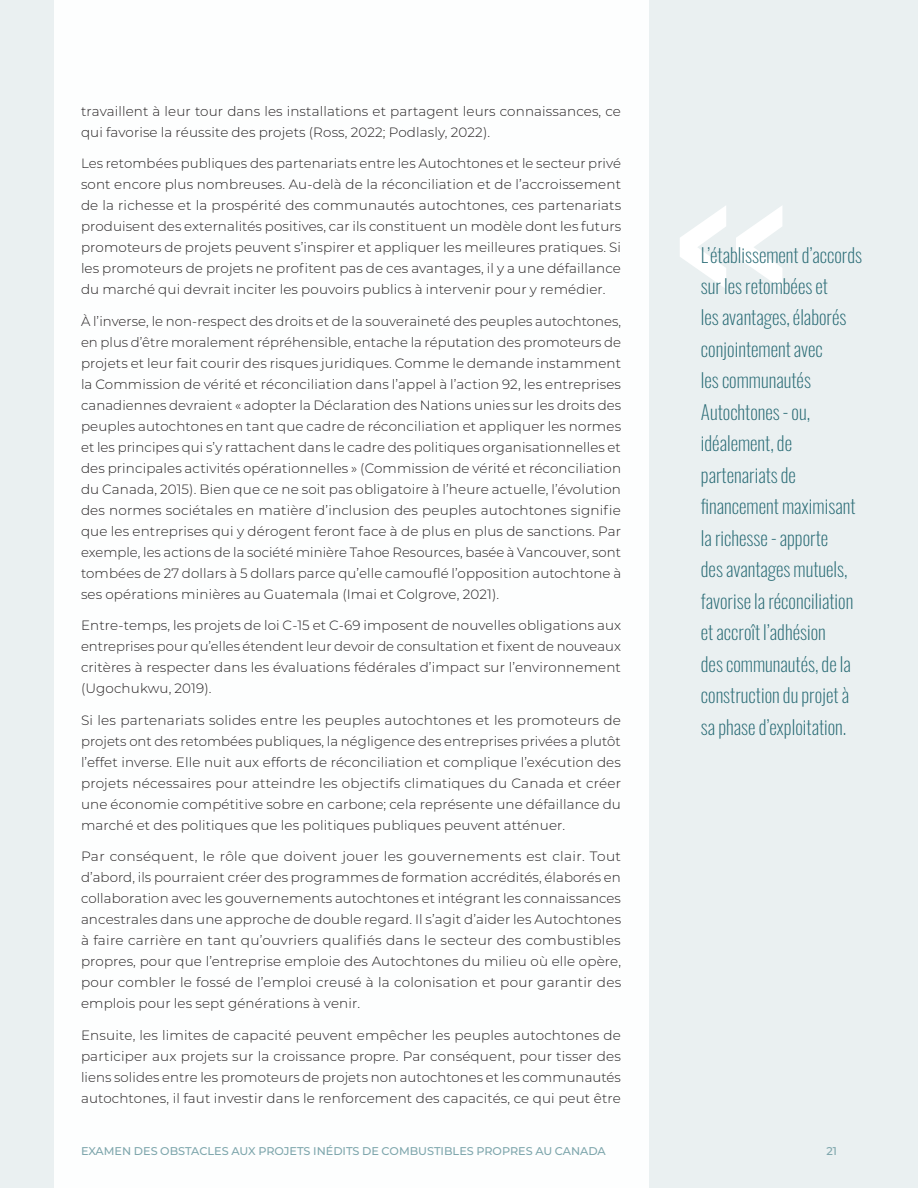
<style>
.page{position:relative;width:918px;height:1188px;background:#eaf0f1}
.page>*{position:absolute;margin:0;border:0;box-sizing:border-box;transform-origin:0 0}
.Pullquote{font:200 19.5px/31.5px "Oswald";color:#296b75}
.Body_text_French{font:300 13.5px/21px "Montserrat";letter-spacing:.01em;color:#231f20;text-align:justify}
.t1{font:500 11.25px "Montserrat";color:#7ea6ac}
</style>
<div class="page">
<div style="left:55px;top:0;width:594px;height:1188px;background:#fff"></div>
<svg style="left:680px;top:206px;width:102px;height:83px"></svg>
<p class="Body_text_French" style="left:81px;top:100px;width:541px">travaillent à leur tour dans les installations et partagent leurs connaissances, ce qui favorise la réussite des projets (Ross, 2022; Podlasly, 2022).</p>
<p class="Body_text_French" style="left:81px;top:152px;width:542px">Les retombées publiques des partenariats entre les Autochtones et le secteur privé sont encore plus nombreuses. Au-delà de la réconciliation et de l’accroissement de la richesse et la prospérité des communautés autochtones, ces partenariats produisent des externalités positives, car ils constituent un modèle dont les futurs promoteurs de projets peuvent s’inspirer et appliquer les meilleures pratiques. Si les promoteurs de projets ne profitent pas de ces avantages, il y a une défaillance du marché qui devrait inciter les pouvoirs publics à intervenir pour y remédier.</p>
<p class="Body_text_French" style="left:81px;top:310px;width:542px">À l’inverse, le non-respect des droits et de la souveraineté des peuples autochtones, en plus d’être moralement répréhensible, entache la réputation des promoteurs de projets et leur fait courir des risques juridiques. Comme le demande instamment la Commission de vérité et réconciliation dans l’appel à l’action 92, les entreprises canadiennes devraient « adopter la Déclaration des Nations unies sur les droits des peuples autochtones en tant que cadre de réconciliation et appliquer les normes et les principes qui s’y rattachent dans le cadre des politiques organisationnelles et des principales activités opérationnelles » (Commission de vérité et réconciliation du Canada, 2015). Bien que ce ne soit pas obligatoire à l’heure actuelle, l’évolution des normes sociétales en matière d’inclusion des peuples autochtones signifie que les entreprises qui y dérogent feront face à de plus en plus de sanctions. Par exemple, les actions de la société minière Tahoe Resources, basée à Vancouver, sont tombées de 27 dollars à 5 dollars parce qu’elle camouflé l’opposition autochtone à ses opérations minières au Guatemala (Imai et Colgrove, 2021).</p>
<p class="Body_text_French" style="left:81px;top:614px;width:542px">Entre-temps, les projets de loi C-15 et C-69 imposent de nouvelles obligations aux entreprises pour qu’elles étendent leur devoir de consultation et fixent de nouveaux critères à respecter dans les évaluations fédérales d’impact sur l’environnement (Ugochukwu, 2019).</p>
<p class="Body_text_French" style="left:81px;top:709px;width:542px">Si les partenariats solides entre les peuples autochtones et les promoteurs de projets ont des retombées publiques, la négligence des entreprises privées a plutôt l’effet inverse. Elle nuit aux efforts de réconciliation et complique l’exécution des projets nécessaires pour atteindre les objectifs climatiques du Canada et créer une économie compétitive sobre en carbone; cela représente une défaillance du marché et des politiques que les politiques publiques peuvent atténuer.</p>
<p class="Body_text_French" style="left:81px;top:845px;width:542px">Par conséquent, le rôle que doivent jouer les gouvernements est clair. Tout d’abord, ils pourraient créer des programmes de formation accrédités, élaborés en collaboration avec les gouvernements autochtones et intégrant les connaissances ancestrales dans une approche de double regard. Il s’agit d’aider les Autochtones à faire carrière en tant qu’ouvriers qualifiés dans le secteur des combustibles propres, pour que l’entreprise emploie des Autochtones du milieu où elle opère, pour combler le fossé de l’emploi creusé à la colonisation et pour garantir des emplois pour les sept générations à venir.</p>
<p class="Body_text_French" style="left:81px;top:1024px;width:541px">Ensuite, les limites de capacité peuvent empêcher les peuples autochtones de participer aux projets sur la croissance propre. Par conséquent, pour tisser des liens solides entre les promoteurs de projets non autochtones et les communautés autochtones, il faut investir dans le renforcement des capacités, ce qui peut être</p>
<p class="Pullquote" style="left:701px;top:236px;width:163px">L’établissement d’accords sur les retombées et<br>les avantages, élaborés conjointement avec<br>les communautés<br>Autochtones - ou, idéalement, de partenariats de financement maximisant la richesse - apporte<br>des avantages mutuels, favorise la réconciliation et accroît l’adhésion<br>des communautés, de la construction du projet à sa phase d’exploitation.</p>
<p class="t1" style="left:81px;top:1143px;width:526px">EXAMEN DES OBSTACLES AUX PROJETS INÉDITS DE COMBUSTIBLES PROPRES AU CANADA</p>
<p class="t1" style="left:826px;top:1143px;width:12px">21</p>
</div>
